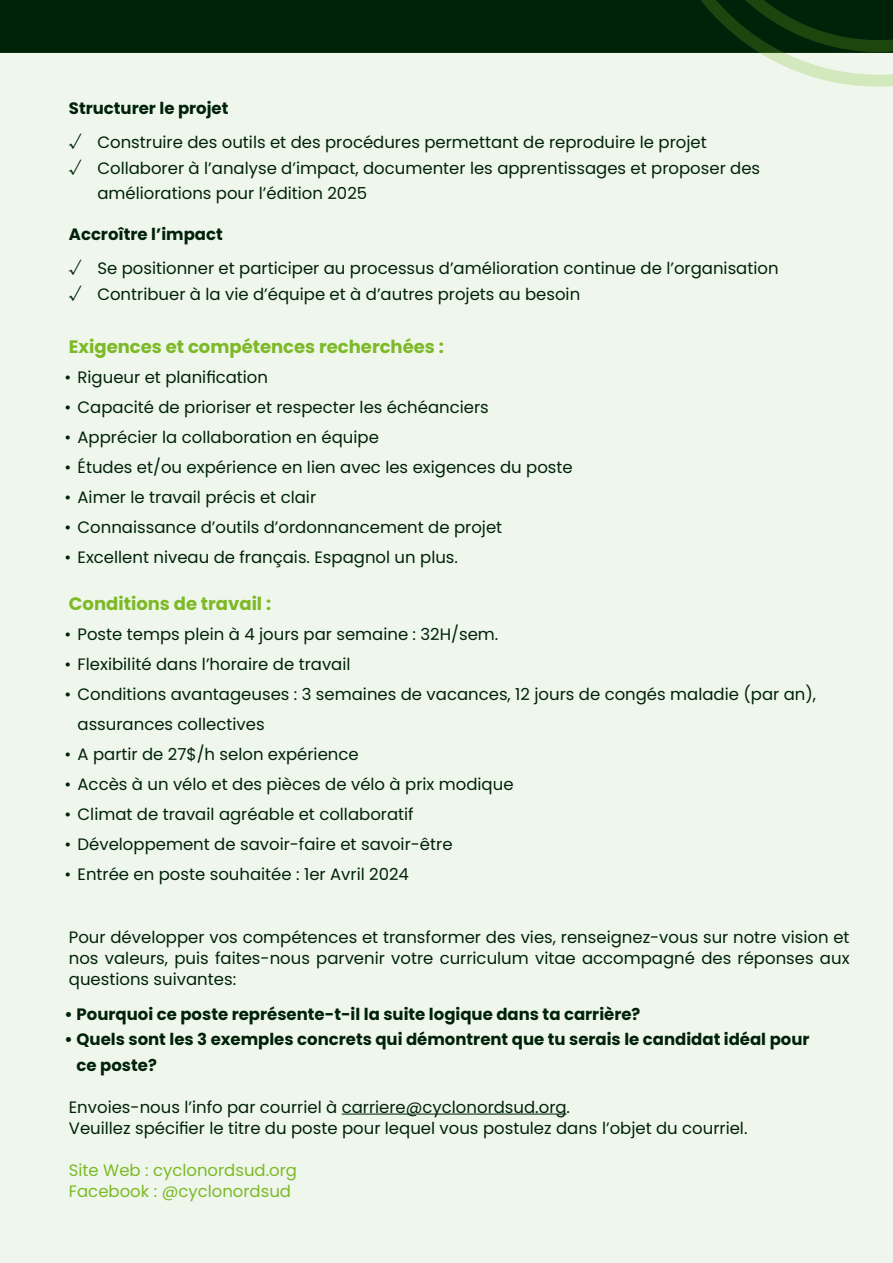
<style>
.page{position:relative;width:893px;height:1263px;background:#fff}
.page>*{position:absolute;margin:0;border:0;box-sizing:border-box;transform-origin:0 0}
.t1{font:700 18px "Poppins";color:#7db927}
.t2{font:16.5px/21px "Poppins";color:#002208}
.t3{font:700 16.5px/25.5px "Poppins";color:#002208}
.t4{font:16.5px/21px "Poppins";color:#7db927}
</style>
<div class="page">
<div style="left:0;top:0;width:893px;height:52px;background:#002208"></div>
<svg style="left:701px;top:0;width:192px;height:52px"></svg>
<div style="left:0;top:52px;width:893px;height:1211px;background:#eff7ec"></div>
<hr style="left:342px;top:1114px;width:225px;height:1px;background:#002208">
<p class="t3" style="left:69px;top:95px;width:161px">Structurer le projet</p>
<p class="t2" style="left:69px;top:132px;width:639px">√ Construire des outils et des procédures permettant de reproduire le projet</p>
<p class="t2" style="left:69px;top:157px;width:693px">√ Collaborer à l’analyse d’impact, documenter les apprentissages et proposer des</p>
<p class="t2" style="left:97px;top:183px;width:271px">améliorations pour l’édition 2025</p>
<p class="t3" style="left:69px;top:221px;width:155px">Accroître l’impact</p>
<p class="t2" style="left:69px;top:256px;width:711px;line-height:25.5px">√ Se positionner et participer au processus d’amélioration continue de l’organisation √ Contribuer à la vie d’équipe et à d’autres projets au besoin</p>
<p class="t1" style="left:69px;top:336px;width:376px">Exigences et compétences recherchées :</p>
<p class="t2" style="left:65px;top:366px;width:205px">• Rigueur et planification</p>
<p class="t2" style="left:65px;top:396px;width:426px">• Capacité de prioriser et respecter les échéanciers</p>
<p class="t2" style="left:65px;top:426px;width:316px">• Apprécier la collaboration en équipe</p>
<p class="t2" style="left:65px;top:456px;width:510px">• Études et/ou expérience en lien avec les exigences du poste</p>
<p class="t2" style="left:65px;top:486px;width:253px">• Aimer le travail précis et clair</p>
<p class="t2" style="left:65px;top:516px;width:439px">• Connaissance d’outils d’ordonnancement de projet</p>
<p class="t2" style="left:65px;top:546px;width:395px">• Excellent niveau de français. Espagnol un plus.</p>
<p class="t1" style="left:69px;top:593px;width:204px">Conditions de travail :</p>
<p class="t2" style="left:65px;top:624px;width:435px">• Poste temps plein à 4 jours par semaine : 32H/sem.</p>
<p class="t2" style="left:65px;top:654px;width:287px">• Flexibilité dans l’horaire de travail</p>
<p class="t2" style="left:78px;top:679px;width:740px;line-height:30px;text-indent:-13px">• Conditions avantageuses : 3 semaines de vacances, 12 jours de congés maladie (par an), assurances collectives</p>
<p class="t2" style="left:65px;top:744px;width:296px">• A partir de 27$/h selon expérience</p>
<p class="t2" style="left:65px;top:774px;width:450px">• Accès à un vélo et des pièces de vélo à prix modique</p>
<p class="t2" style="left:65px;top:804px;width:351px">• Climat de travail agréable et collaboratif</p>
<p class="t2" style="left:65px;top:834px;width:389px">• Développement de savoir-faire et savoir-être</p>
<p class="t2" style="left:65px;top:864px;width:346px">• Entrée en poste souhaitée : 1er Avril 2024</p>
<p class="t2" style="left:69px;top:927px;width:782px;text-align:justify">Pour développer vos compétences et transformer des vies, renseignez-vous sur notre vision et nos valeurs, puis faites-nous parvenir votre curriculum vitae accompagné des réponses aux questions suivantes:</p>
<p class="t3" style="left:65px;top:1001px;width:577px">• Pourquoi ce poste représente-t-il la suite logique dans ta carrière?</p>
<p class="t3" style="left:77px;top:1027px;width:734px;text-indent:-12px">• Quels sont les 3 exemples concrets qui démontrent que tu serais le candidat idéal pour ce poste?</p>
<p class="t2" style="left:69px;top:1096px;width:680px">Envoies-nous l’info par courriel à carriere@cyclonordsud.org.<br>Veuillez spécifier le titre du poste pour lequel vous postulez dans l’objet du courriel.</p>
<p class="t4" style="left:69px;top:1159px;width:230px">Site Web : cyclonordsud.org<br>Facebook : @cyclonordsud</p>
</div>
